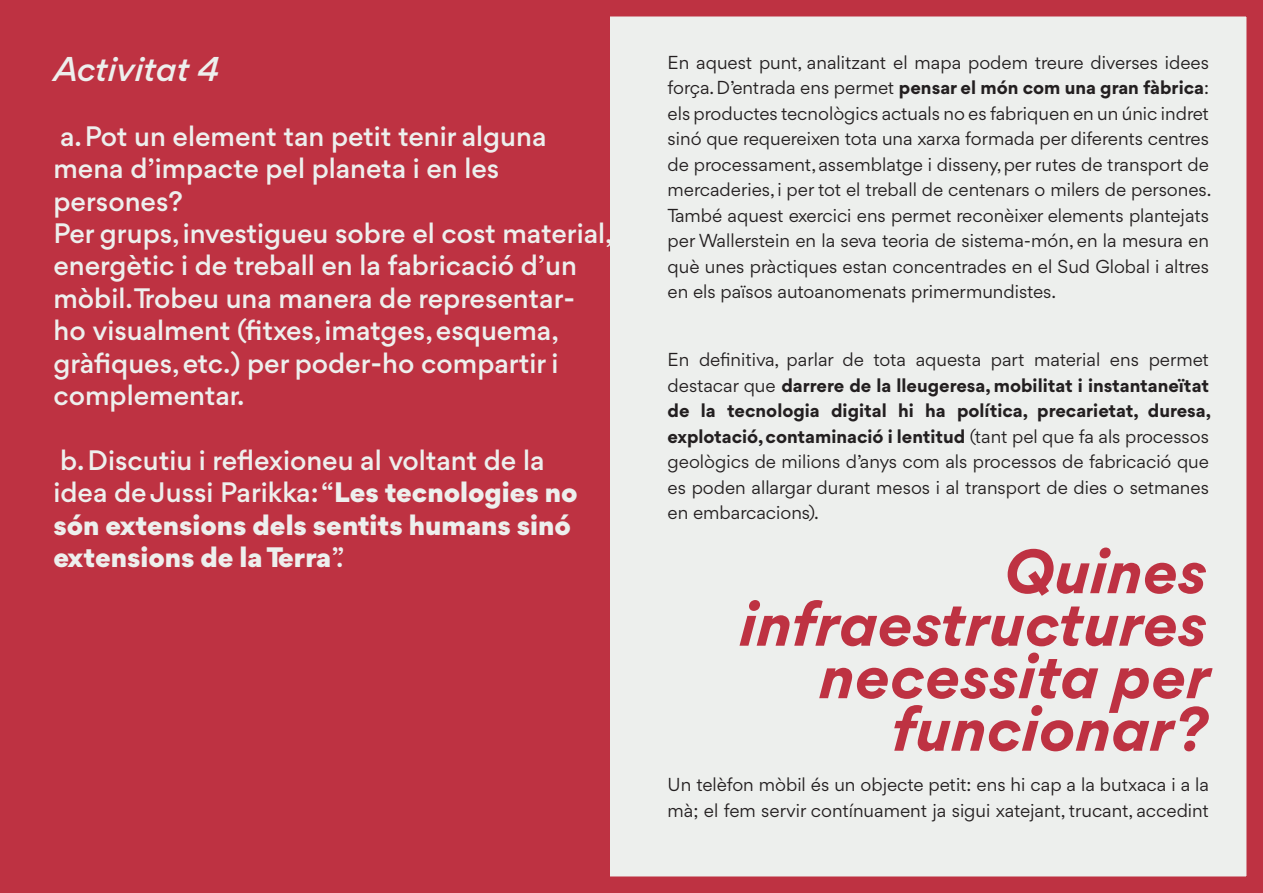
<style>
.page{position:relative;width:1263px;height:893px;background:#fff}
.page>*{position:absolute;margin:0;border:0;box-sizing:border-box;transform-origin:0 0}
.t1{font:italic 700 60px/52.5px "Gordita";color:#be3242;text-align:right}
.t2{font:italic 500 33px "Gordita";color:#edefed}
.t3{font:500 27px/32.4px "Gordita";color:#edefed}
.t4{font:900 27px/32.4px "Gordita";color:#edefed}
.t5{font:18px/25.5px "Gordita";color:#231f20}
.s1{font-weight:500}
.s2{font-weight:700}
</style>
<div class="page">
<div style="left:0;top:0;width:1263px;height:887px;background:#edefed"></div>
<div style="left:0;top:0;width:609px;height:893px;background:#be3242"></div>
<div style="left:0;top:0;width:1263px;height:893px;border:16px solid #be3242"></div>
<p class="t2" style="left:53px;top:46px;width:167px">Activitat 4</p>
<p class="t3" style="left:53px;top:120px;width:494px">a. Pot un element tan petit tenir alguna mena d’impacte pel planeta i en les persones?</p>
<p class="t3" style="left:53px;top:217px;width:561px">Per grups, investigueu sobre el cost material, energètic i de treball en la fabricació d’un mòbil.Trobeu una manera de representar&shy;ho visualment (fitxes, imatges, esquema, gràfiques, etc.) per poder-ho compartir i complementar.</p>
<p class="t4" style="left:53px;top:443px;width:526px"><span class="s1">b. Discutiu i reflexioneu al voltant de la idea de Jussi Parikka: “</span>Les tecnologies no són extensions dels sentits humans sinó extensions de la Terra<span class="s1">”.</span></p>
<p class="t5" style="left:668px;top:49px;width:545px">En aquest punt, analitzant el mapa podem treure diverses idees força. D’entrada ens permet <span class="s2">pensar el món com una gran fàbrica</span>: els productes tecnològics actuals no es fabriquen en un únic indret sinó que requereixen tota una xarxa formada per diferents centres de processament, assemblatge i disseny, per rutes de transport de mercaderies, i per tot el treball de centenars o milers de persones.<br>També aquest exercici ens permet reconèixer elements plantejats per Wallerstein en la seva teoria de sistema-món, en la mesura en què unes pràctiques estan concentrades en el Sud Global i altres en els països autoanomenats primermundistes.</p>
<p class="t5" style="left:668px;top:347px;width:545px">En definitiva, parlar de tota aquesta part material ens permet destacar que <span class="s2">darrere de la lleugeresa, mobilitat i instantaneïtat de la tecnologia digital hi ha política, precarietat, duresa, explotació, contaminació i lentitud</span> (tant pel que fa als processos geològics de milions d’anys com als processos de fabricació que es poden allargar durant mesos i al transport de dies o setmanes en embarcacions).</p>
<p class="t1" style="left:739px;top:545px;width:472px">Quines infraestructures necessita per funcionar?</p>
<p class="t5" style="left:668px;top:772px;width:543px">Un telèfon mòbil és un objecte petit: ens hi cap a la butxaca i a la mà; el fem servir contínuament ja sigui xatejant, trucant, accedint</p>
</div>
